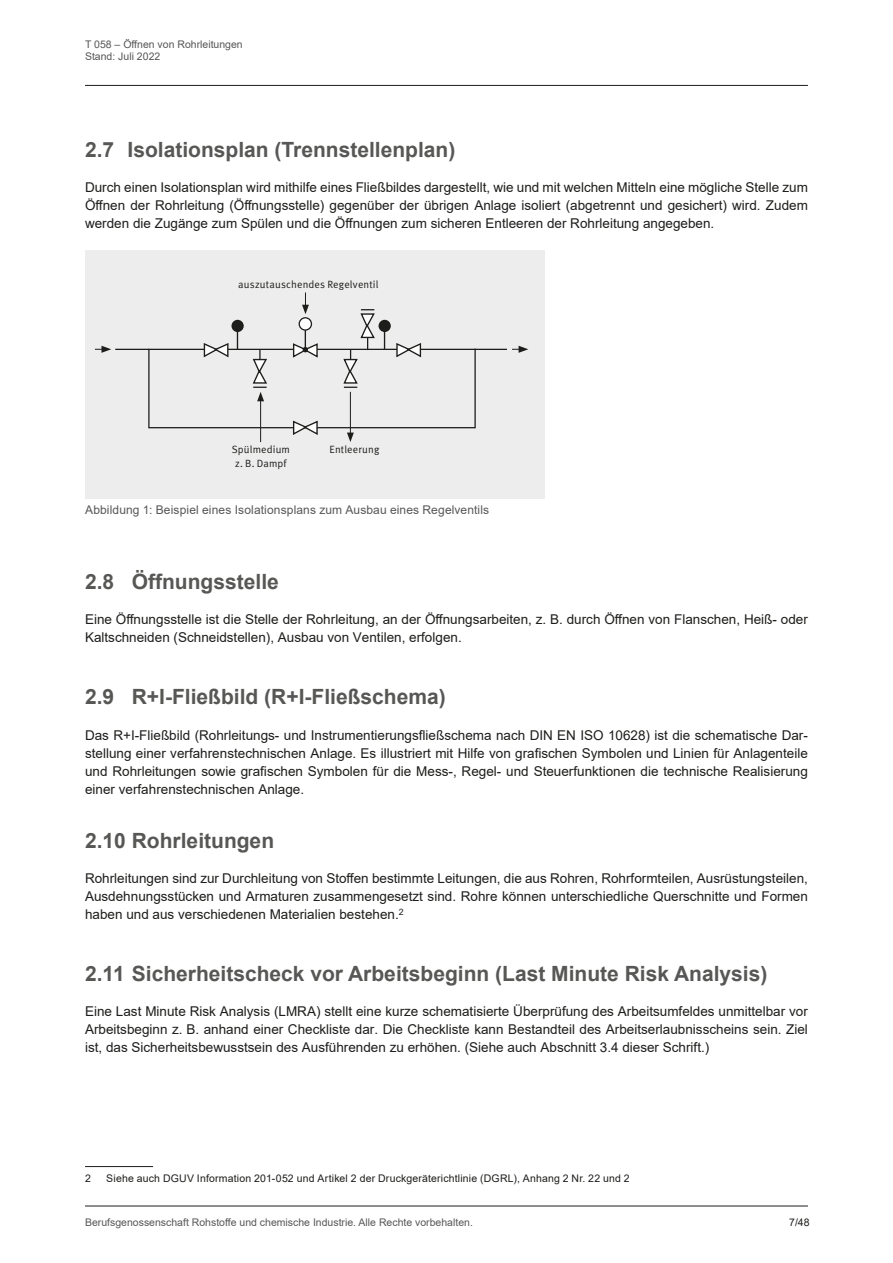
<style>
.page{position:relative;width:893px;height:1263px;background:#fff}
.page>*{position:absolute;margin:0;border:0;box-sizing:border-box;transform-origin:0 0}
.t1{font:700 21px "Arial";color:#575756}
.Fliesstext{font:13.5px/18px "Arial";color:#1d1d1b;text-align:justify}
.Bildunterschrift{font:12px "Arial";letter-spacing:.01em;color:#575756}
.t2{font:10.5px/12px "Arial";color:#575756}
.Fussnote{font:10.5px "Arial";letter-spacing:.015em;color:#1d1d1b}
.Beschriftung{font:10.5px/13.5px "DGUV Meta";letter-spacing:.015em;color:#1d1d1b;text-align:center}
</style>
<div class="page">
<hr style="left:85px;top:1205px;width:723px;height:1px;background:#1d1d1b">
<hr style="left:85px;top:85px;width:723px;height:1px;background:#1d1d1b">
<div style="left:85px;top:251px;width:459px;height:248px;background:#ededed"></div>
<div style="left:148px;top:349px;width:328px;height:79px;border:1px solid #1d1d1b"></div>
<svg style="left:203px;top:343px;width:27px;height:15px"></svg>
<svg style="left:395px;top:343px;width:27px;height:15px"></svg>
<svg style="left:292px;top:420px;width:27px;height:15px"></svg>
<svg style="left:237px;top:332px;width:1px;height:18px"></svg>
<div style="left:231px;top:320px;width:13px;height:12px;background:#1d1d1b;border-radius:50%"></div>
<svg style="left:384px;top:332px;width:1px;height:18px"></svg>
<div style="left:379px;top:320px;width:12px;height:12px;background:#1d1d1b;border-radius:50%"></div>
<svg style="left:292px;top:331px;width:27px;height:27px"></svg>
<div style="left:299px;top:318px;width:12px;height:12px;background:#fff;border-radius:50%"></div>
<div style="left:299px;top:317px;width:13px;height:14px;border:1px solid #1d1d1b;border-radius:50%"></div>
<svg style="left:343px;top:309px;width:33px;height:79px"></svg>
<hr style="left:115px;top:349px;width:34px;height:1px;background:#1d1d1b">
<hr style="left:474px;top:349px;width:33px;height:1px;background:#1d1d1b">
<svg style="left:512px;top:346px;width:16px;height:7px"></svg>
<svg style="left:95px;top:346px;width:16px;height:7px"></svg>
<hr style="left:350px;top:392px;width:1px;height:43px;background:#1d1d1b">
<svg style="left:347px;top:433px;width:7px;height:9px"></svg>
<hr style="left:260px;top:399px;width:1px;height:43px;background:#1d1d1b">
<svg style="left:252px;top:350px;width:16px;height:51px"></svg>
<svg style="left:302px;top:292px;width:7px;height:22px"></svg>
<hr style="left:85px;top:1166px;width:68px;height:1px;background:#1d1d1b">
<p class="t2" style="left:85px;top:38px;width:159px">T 058 – Öffnen von Rohrleitungen<br>Stand: Juli 2022</p>
<p class="t1" style="left:85px;top:134px;width:372px">2.7 Isolationsplan (Trennstellenplan)</p>
<p class="Fliesstext" style="left:85px;top:178px;width:724px">Durch einen Isolationsplan wird mithilfe eines Fließbildes dargestellt, wie und mit welchen Mitteln eine mögliche Stelle zum Öffnen der Rohrleitung (Öffnungsstelle) gegenüber der übrigen Anlage isoliert (abgetrennt und gesichert) wird. Zudem werden die Zugänge zum Spülen und die Öffnungen zum sicheren Entleeren der Rohrleitung angegeben.</p>
<p class="Beschriftung" style="left:238px;top:278px;width:142px">auszutauschendes Regelventil</p>
<p class="Beschriftung" style="left:232px;top:443px;width:60px">Spülmedium z. B. Dampf</p>
<p class="Beschriftung" style="left:329px;top:443px;width:51px">Entleerung</p>
<p class="Bildunterschrift" style="left:85px;top:501px;width:406px">Abbildung 1: Beispiel eines Isolationsplans zum Ausbau eines Regelventils</p>
<p class="t1" style="left:85px;top:567px;width:195px">2.8 Öffnungsstelle</p>
<p class="Fliesstext" style="left:85px;top:610px;width:724px">Eine Öffnungsstelle ist die Stelle der Rohrleitung, an der Öffnungsarbeiten, z. B. durch Öffnen von Flanschen, Heiß- oder<br>Kaltschneiden (Schneidstellen), Ausbau von Ventilen, erfolgen.</p>
<p class="t1" style="left:85px;top:682px;width:362px">2.9 R+I-Fließbild (R+I-Fließschema)</p>
<p class="Fliesstext" style="left:85px;top:726px;width:724px">Das R+I-Fließbild (Rohrleitungs- und Instrumentierungsfließschema nach DIN EN ISO 10628) ist die schematische Dar&shy;stellung einer verfahrenstechnischen Anlage. Es illustriert mit Hilfe von grafischen Symbolen und Linien für Anlagenteile und Rohrleitungen sowie grafischen Symbolen für die Mess-, Regel- und Steuerfunktionen die technische Realisierung einer verfahrenstechnischen Anlage.</p>
<p class="t1" style="left:85px;top:825px;width:191px">2.10 Rohrleitungen</p>
<p class="Fliesstext" style="left:85px;top:869px;width:724px">Rohrleitungen sind zur Durchleitung von Stoffen bestimmte Leitungen, die aus Rohren, Rohrformteilen, Ausrüstungsteilen, Ausdehnungsstücken und Armaturen zusammengesetzt sind. Rohre können unterschiedliche Querschnitte und Formen haben und aus verschiedenen Materialien bestehen.<sup>2</sup></p>
<p class="t1" style="left:85px;top:959px;width:684px">2.11 Sicherheitscheck vor Arbeitsbeginn (Last Minute Risk Analysis)</p>
<p class="Fliesstext" style="left:85px;top:1002px;width:724px">Eine Last Minute Risk Analysis (LMRA) stellt eine kurze schematisierte Überprüfung des Arbeitsumfeldes unmittelbar vor Arbeitsbeginn z. B. anhand einer Checkliste dar. Die Checkliste kann Bestandteil des Arbeitserlaubnisscheins sein. Ziel ist, das Sicherheitsbewusstsein des Ausführenden zu erhöhen. (Siehe auch Abschnitt 3.4 dieser Schrift.)</p>
<p class="Fussnote" style="left:85px;top:1171px;width:7px">2</p>
<p class="Fussnote" style="left:106px;top:1171px;width:525px">Siehe auch DGUV Information 201-052 und Artikel 2 der Druckgeräterichtlinie (DGRL), Anhang 2 Nr. 22 und 2</p>
<p class="t2" style="left:85px;top:1216px;width:389px">Berufsgenossenschaft Rohstoffe und chemische Industrie. Alle Rechte vorbehalten.</p>
<p class="Fussnote" style="left:789px;top:1215px;width:22px">7/48</p>
</div>
